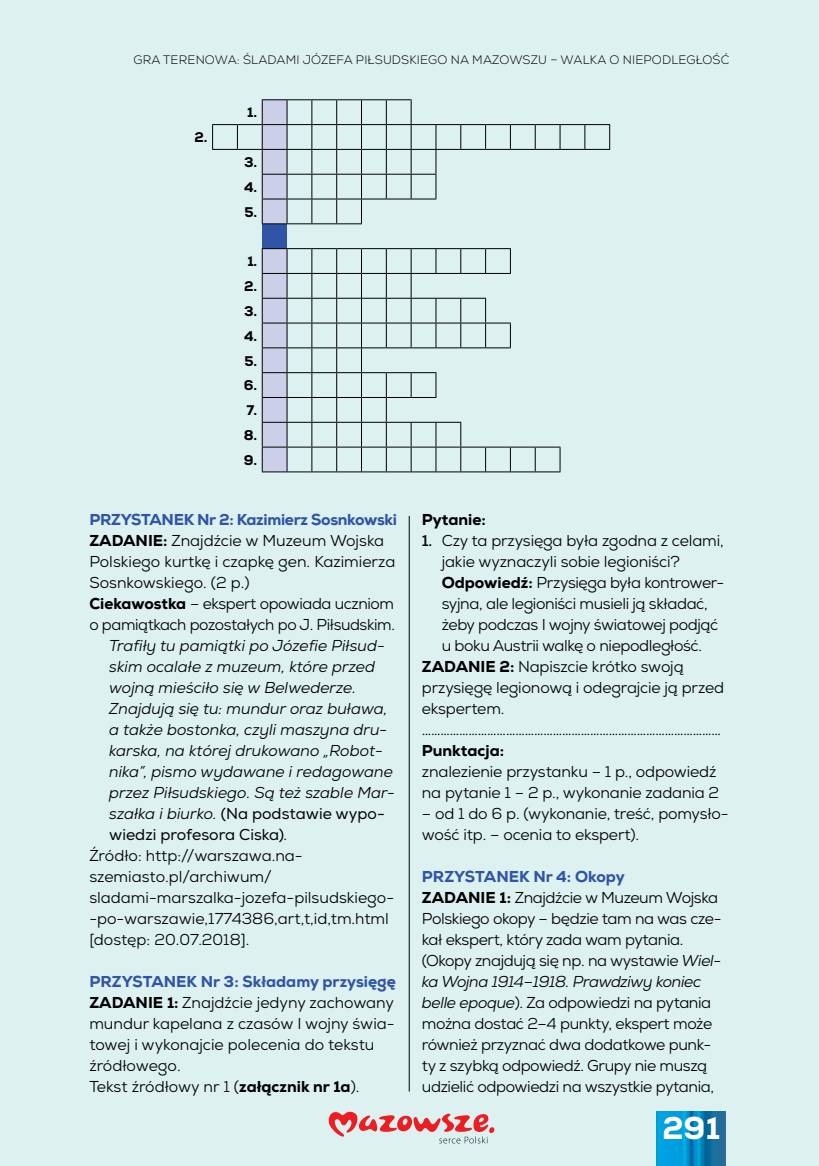
<style>
.page{position:relative;width:819px;height:1166px;background:#ddf1f0}
.page>*{position:absolute;margin:0;border:0;box-sizing:border-box;transform-origin:0 0}
.t1{font:800 31.5px "Nexa";color:#fff}
.t2{font:15.75px/21px "Nexa";letter-spacing:-.02em;color:#000}
.t3{font:15.75px/21px "Nexa";color:#000}
.t4{font:italic 15.75px "Nexa";color:#000}
.t5{font:15.75px "Nexa";color:#000}
.t6{font:800 15.75px "Nexa";color:#000}
.t7{font:800 14px/24.8px "Nexa";color:#000;text-align:justify}
.t8{font:300 12.25px "Nexa";letter-spacing:.015em;color:#000}
.s1{font-weight:800;color:#3155a6}
.s2{font-weight:800}
.s3{font-style:italic}
.s4{font-weight:700}
</style>
<div class="page">
<hr style="left:409px;top:516px;width:1px;height:575px;background:#000">
<svg style="left:212px;top:99px;width:398px;height:373px"></svg>
<img style="left:656px;top:1111px;width:69px;height:55px">
<svg style="left:329px;top:1112px;width:165px;height:31px"></svg>
<p class="t8" style="left:133px;top:52px;width:597px">GRA TERENOWA: ŚLADAMI JÓZEFA PIŁSUDSKIEGO NA MAZOWSZU – WALKA O NIEPODLEGŁOŚĆ</p>
<p class="t7" style="left:195px;top:125px;width:15px">2.</p>
<p class="t7" style="left:247px;top:100px;width:12px">1.</p>
<p class="t7" style="left:244px;top:150px;width:15px">3.<br>4.<br>5.</p>
<p class="t7" style="left:244px;top:249px;width:15px">1.<br>2.<br>3.<br>4.<br>5.<br>6.<br>7.<br>8.<br>9.</p>
<p class="t2" style="left:89px;top:509px;width:309px"><span class="s1">PRZYSTANEK Nr 2: Kazimierz Sosnkowski </span><span class="s2">ZADANIE:</span> Znajdźcie w Muzeum Wojska Polskiego kurtkę i czapkę gen. Kazimierza Sosnkowskiego. (2 p.)<br><span class="s2">Ciekawostka</span> – ekspert opowiada uczniom o pamiątkach pozostałych po J. Piłsudskim.</p>
<p class="t4" style="left:109px;top:636px;width:277px">Trafiły tu pamiątki po Józefie Piłsud-</p>
<p class="t4" style="left:109px;top:657px;width:267px">skim ocalałe z muzeum, które przed</p>
<p class="t4" style="left:109px;top:678px;width:248px">wojną mieściło się w Belwederze.</p>
<p class="t4" style="left:109px;top:699px;width:280px">Znajdują się tu: mundur oraz buława,</p>
<p class="t4" style="left:109px;top:720px;width:280px">a także bostonka, czyli maszyna dru-</p>
<p class="t4" style="left:109px;top:741px;width:275px">karska, na której drukowano „Robot-</p>
<p class="t4" style="left:109px;top:762px;width:285px">nika”, pismo wydawane i redagowane</p>
<p class="t4" style="left:109px;top:783px;width:287px">przez Piłsudskiego. Są też szable Mar-</p>
<p class="t5" style="left:109px;top:804px;width:277px"><span class="s3">szałka i biurko.</span> (Na podstawie wypo-</p>
<p class="t5" style="left:109px;top:825px;width:180px">wiedzi profesora Ciska)<span class="s3">.</span></p>
<p class="t3" style="left:89px;top:845px;width:215px">Źródło: http://warszawa.na-</p>
<p class="t3" style="left:89px;top:866px;width:184px">szemiasto.pl/archiwum/</p>
<p class="t3" style="left:89px;top:887px;width:306px">sladami-marszalka-jozefa-pilsudskiego-</p>
<p class="t3" style="left:89px;top:908px;width:301px">-po-warszawie,1774386,art,t,id,tm.html</p>
<p class="t3" style="left:89px;top:929px;width:162px">[dostęp: 20.07.2018].</p>
<p class="t3" style="left:89px;top:971px;width:308px"><span class="s1">PRZYSTANEK Nr 3: Składamy przysięgę </span><span class="s2">ZADANIE 1:</span> Znajdźcie jedyny zachowany mundur kapelana z czasów I wojny świa&shy;towej i wykonajcie polecenia do tekstu źródłowego.<br>Tekst źródłowy nr 1 (<span class="s2">załącznik nr 1a</span>).</p>
<p class="t6" style="left:422px;top:509px;width:66px">Pytanie:</p>
<p class="t2" style="left:422px;top:530px;width:303px"><span class="s4">1.</span> Czy ta przysięga była zgodna z celami,</p>
<p class="t2" style="left:441px;top:551px;width:240px">jakie wyznaczyli sobie legioniści?</p>
<p class="t2" style="left:441px;top:572px;width:284px"><span class="s2">Odpowiedź:</span> Przysięga była kontrower-</p>
<p class="t2" style="left:441px;top:593px;width:267px">syjna, ale legioniści musieli ją składać,</p>
<p class="t2" style="left:441px;top:614px;width:278px">żeby podczas I wojny światowej podjąć</p>
<p class="t2" style="left:441px;top:635px;width:262px">u boku Austrii walkę o niepodległość.</p>
<p class="t2" style="left:422px;top:656px;width:263px"><span class="s2">ZADANIE 2:</span> Napiszcie krótko swoją</p>
<p class="t2" style="left:422px;top:677px;width:304px">przysięgę legionową i odegrajcie ją przed</p>
<p class="t2" style="left:422px;top:698px;width:84px">ekspertem.</p>
<p class="t2" style="left:422px;top:719px;width:301px">……………………………………………………………………………………</p>
<p class="t6" style="left:422px;top:740px;width:84px">Punktacja:</p>
<p class="t2" style="left:422px;top:761px;width:299px">znalezienie przystanku – 1 p., odpowiedź na pytanie 1 – 2 p., wykonanie zadania 2</p>
<p class="t2" style="left:422px;top:803px;width:308px">– od 1 do 6 p. (wykonanie, treść, pomysło&shy;wość itp. – ocenia to ekspert).</p>
<p class="t2" style="left:422px;top:866px;width:301px"><span class="s1">PRZYSTANEK Nr 4: Okopy<br></span><span class="s2">ZADANIE 1:</span> Znajdźcie w Muzeum Wojska Polskiego okopy – będzie tam na was cze&shy;kał ekspert, który zada wam pytania. (Okopy znajdują się np. na wystawie <span class="s3">Wiel&shy;ka Wojna 1914–1918. Prawdziwy koniec belle epoque</span>). Za odpowiedzi na pytania można dostać 2–4 punkty, ekspert może również przyznać dwa dodatkowe punk&shy;ty z szybką odpowiedź. Grupy nie muszą udzielić odpowiedzi na wszystkie pytania,</p>
<h1 class="t1" style="left:662px;top:1108px;width:59px">291</h1>
</div>
